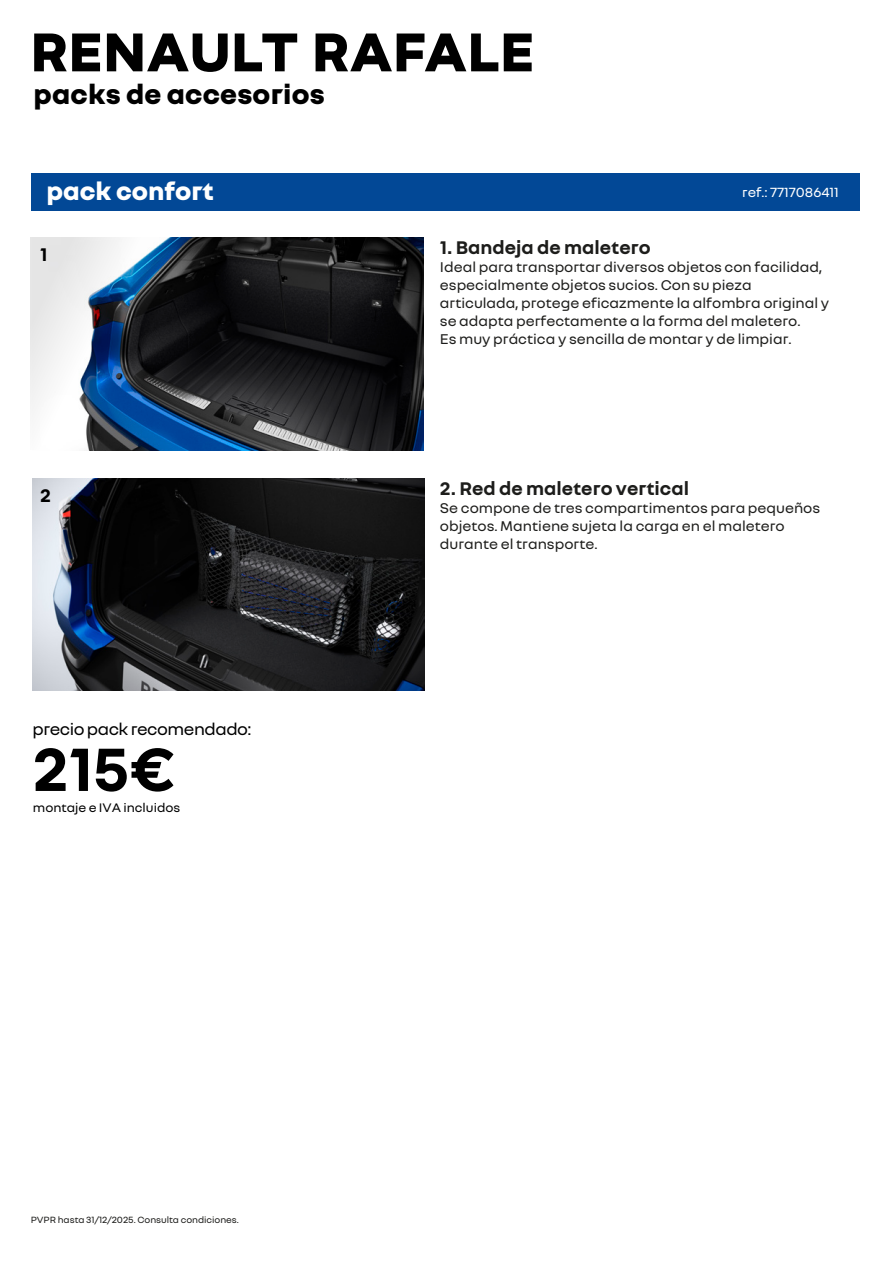
<style>
.page{position:relative;width:893px;height:1263px;background:#fff}
.page>*{position:absolute;margin:0;border:0;box-sizing:border-box;transform-origin:0 0}
.t1{font:700 66px "Nouvel R";color:#000}
.t2{font:800 59.1px "Nouvel R";color:#000}
.t3{font:800 29.55px "Nouvel R";letter-spacing:.005em;color:#000}
.t4{font:800 27px "Nouvel R";color:#fff}
.t5{font:700 19.8px "Nouvel R";color:#1d1d1b}
.t6{font:700 19.8px "Nouvel R";color:#000}
.t7{font:18px "Nouvel R";letter-spacing:-.025em;color:#000}
.t8{font:15.3px/18px "Nouvel R";color:#1d1d1b}
.t9{font:14.4px "Nouvel R";letter-spacing:-.005em;color:#fff}
.t10{font:13.35px "Nouvel R";color:#000}
.t11{font:9.75px "Nouvel R";letter-spacing:-.005em;color:#1d1d1b}
</style>
<div class="page">
<div style="left:32px;top:173px;width:828px;height:38px;background:#024896"></div>
<img style="left:32px;top:238px;width:392px;height:212px">
<img style="left:33px;top:479px;width:391px;height:212px">
<h2 class="t2" style="left:30px;top:13px;width:506px">RENAULT RAFALE</h2>
<h3 class="t3" style="left:34px;top:75px;width:293px">packs de accesorios</h3>
<h3 class="t4" style="left:46px;top:173px;width:169px">pack confort</h3>
<p class="t9" style="left:742px;top:183px;width:98px">ref.: 7717086411</p>
<p class="t5" style="left:440px;top:235px;width:212px">1. Bandeja de maletero</p>
<p class="t8" style="left:440px;top:257px;width:391px">Ideal para transportar diversos objetos con facilidad, especialmente objetos sucios. Con su pieza articulada, protege eficazmente la alfombra original y se adapta perfectamente a la forma del maletero.<br>Es muy práctica y sencilla de montar y de limpiar.</p>
<p class="t6" style="left:40px;top:241px;width:9px">1</p>
<p class="t6" style="left:40px;top:482px;width:12px">2</p>
<p class="t7" style="left:32px;top:717px;width:221px">precio pack recomendado:</p>
<h1 class="t1" style="left:32px;top:726px;width:144px">215€</h1>
<p class="t10" style="left:33px;top:799px;width:149px">montaje e IVA incluidos</p>
<p class="t11" style="left:31px;top:1214px;width:210px">PVPR hasta 31/12/2025. Consulta condiciones.</p>
<p class="t5" style="left:440px;top:476px;width:251px">2. Red de maletero vertical</p>
<p class="t8" style="left:440px;top:498px;width:382px">Se compone de tres compartimentos para pequeños objetos. Mantiene sujeta la carga en el maletero durante el transporte.</p>
</div>
